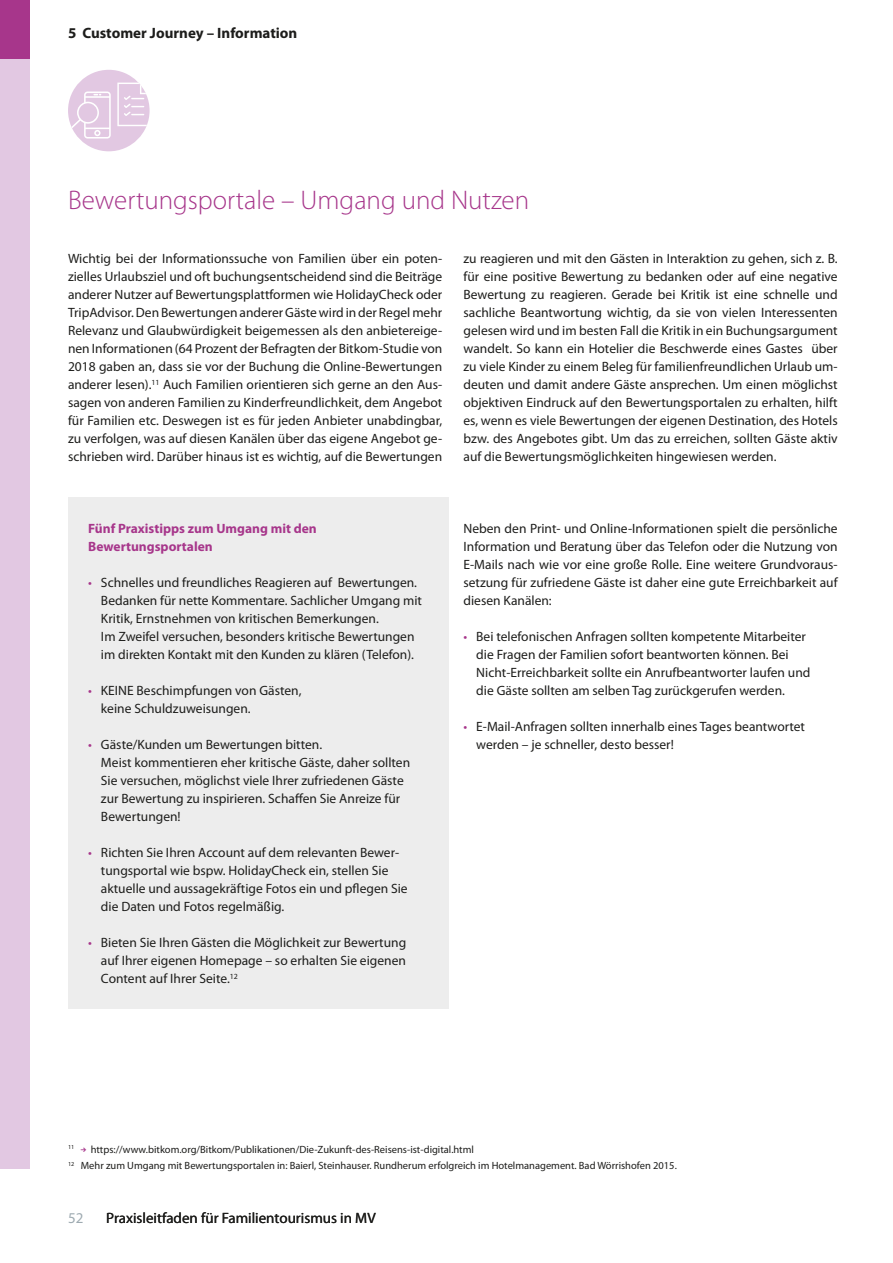
<style>
.page{position:relative;width:893px;height:1263px;background:#fff}
.page>*{position:absolute;margin:0;border:0;box-sizing:border-box;transform-origin:0 0}
.t1{font:300 27px "Myriad Pro";color:#a7368b}
.t2{font:15px "Myriad Pro";color:#1d1d1b}
.t3{font:700 15px "Myriad Pro";color:#1d1d1b}
.t4{font:15px "Myriad Pro";color:#9eaab1}
.t5{font:13.5px/18px "Myriad Pro";color:#1d1d1b}
.t6{font:700 13.5px/18px "Myriad Pro";color:#a7368b}
.t7{font:10.5px/16.5px "Myriad Pro";color:#1d1d1b}
.t8{font:6.15px "Myriad Pro";color:#1d1d1b}
.s1{color:#a7368b}
</style>
<div class="page">
<div style="left:0;top:0;width:30px;height:60px;background:#a7368b"></div>
<div style="left:0;top:60px;width:30px;height:1109px;background:#e2c8e2"></div>
<div style="left:68px;top:70px;width:82px;height:81px;background:#e2c8e2;border-radius:50%"></div>
<svg style="left:68px;top:92px;width:43px;height:47px"></svg>
<svg style="left:117px;top:83px;width:33px;height:43px"></svg>
<div style="left:68px;top:497px;width:381px;height:511px;background:#ededed"></div>
<p class="t3" style="left:68px;top:24px;width:231px">5 Customer Journey – Information</p>
<h1 class="t1" style="left:68px;top:184px;width:463px">Bewertungsportale – Umgang und Nutzen</h1>
<p class="t5" style="left:68px;top:249px;width:376px;text-align:justify">Wichtig bei der Informationssuche von Familien über ein poten&shy;zielles Urlaubsziel und oft buchungsentscheidend sind die Beiträge anderer Nutzer auf Bewertungsplattformen wie HolidayCheck oder TripAdvisor. Den Bewertungen anderer Gäste wird in der Regel mehr Relevanz und Glaubwürdigkeit beigemessen als den anbietereige&shy;nen Informationen (64 Prozent der Befragten der Bitkom-Studie von 2018 gaben an, dass sie vor der Buchung die Online-Bewertungen anderer lesen).<sup>11</sup> Auch Familien orientieren sich gerne an den Aus&shy;sagen von anderen Familien zu Kinderfreundlichkeit, dem Angebot für Familien etc. Deswegen ist es für jeden Anbieter unabdingbar, zu verfolgen, was auf diesen Kanälen über das eigene Angebot ge&shy;schrieben wird. Darüber hinaus ist es wichtig, auf die Bewertungen</p>
<p class="t5" style="left:463px;top:249px;width:376px;text-align:justify">zu reagieren und mit den Gästen in Interaktion zu gehen, sich z. B. für eine positive Bewertung zu bedanken oder auf eine negative Bewertung zu reagieren. Gerade bei Kritik ist eine schnelle und sachliche Beantwortung wichtig, da sie von vielen Interessenten gelesen wird und im besten Fall die Kritik in ein Buchungsargument wandelt. So kann ein Hotelier die Beschwerde eines Gastes über zu viele Kinder zu einem Beleg für familienfreundlichen Urlaub um&shy;deuten und damit andere Gäste ansprechen. Um einen möglichst objektiven Eindruck auf den Bewertungsportalen zu erhalten, hilft es, wenn es viele Bewertungen der eigenen Destination, des Hotels bzw. des Angebotes gibt. Um das zu erreichen, sollten Gäste aktiv auf die Bewertungsmöglichkeiten hingewiesen werden.</p>
<p class="t6" style="left:88px;top:519px;width:230px">Fünf Praxistipps zum Umgang mit den<br>Bewertungsportalen</p>
<p class="t5" style="left:101px;top:573px;width:323px;text-indent:-13px"><span class="s1">•</span> Schnelles und freundliches Reagieren auf Bewertungen.<br>Bedanken für nette Kommentare. Sachlicher Umgang mit Kritik, Ernstnehmen von kritischen Bemerkungen.<br>Im Zweifel versuchen, besonders kritische Bewertungen im direkten Kontakt mit den Kunden zu klären (Telefon).</p>
<p class="t5" style="left:101px;top:681px;width:202px;text-indent:-13px"><span class="s1">•</span> KEINE Beschimpfungen von Gästen, keine Schuldzuweisungen.</p>
<p class="t5" style="left:101px;top:735px;width:311px;text-indent:-13px"><span class="s1">•</span> Gäste/Kunden um Bewertungen bitten.<br>Meist kommentieren eher kritische Gäste, daher sollten Sie versuchen, möglichst viele Ihrer zufriedenen Gäste zur Bewertung zu inspirieren. Schaffen Sie Anreize für Bewertungen!</p>
<p class="t5" style="left:101px;top:843px;width:308px;text-indent:-13px"><span class="s1">•</span> Richten Sie Ihren Account auf dem relevanten Bewer&shy;tungsportal wie bspw. HolidayCheck ein, stellen Sie aktuelle und aussagekräftige Fotos ein und pflegen Sie die Daten und Fotos regelmäßig.</p>
<p class="t5" style="left:101px;top:933px;width:307px;text-align:justify;text-indent:-13px"><span class="s1">•</span> Bieten Sie Ihren Gästen die Möglichkeit zur Bewertung auf Ihrer eigenen Homepage – so erhalten Sie eigenen Content auf Ihrer Seite.<sup>12</sup></p>
<p class="t5" style="left:463px;top:519px;width:376px;text-align:justify">Neben den Print- und Online-Informationen spielt die persönliche Information und Beratung über das Telefon oder die Nutzung von E-Mails nach wie vor eine große Rolle. Eine weitere Grundvoraus&shy;setzung für zufriedene Gäste ist daher eine gute Erreichbarkeit auf diesen Kanälen:</p>
<p class="t5" style="left:476px;top:627px;width:336px;text-indent:-13px"><span class="s1">•</span> Bei telefonischen Anfragen sollten kompetente Mitarbeiter die Fragen der Familien sofort beantworten können. Bei Nicht-Erreichbarkeit sollte ein Anrufbeantworter laufen und die Gäste sollten am selben Tag zurückgerufen werden.</p>
<p class="t5" style="left:476px;top:717px;width:330px;text-indent:-13px"><span class="s1">•</span> E-Mail-Anfragen sollten innerhalb eines Tages beantwortet werden – je schneller, desto besser!</p>
<p class="t7" style="left:68px;top:1141px;width:610px;text-indent:23px">https://www.bitkom.org/Bitkom/Publikationen/Die-Zukunft-des-Reisens-ist-digital.html<br><sup>12</sup> Mehr zum Umgang mit Bewertungsportalen in: Baierl, Steinhauser. Rundherum erfolgreich im Hotelmanagement. Bad Wörrishofen 2015.</p>
<p class="t8" style="left:68px;top:1143px;width:8px">11</p>
<p class="t4" style="left:68px;top:1208px;width:17px">52</p>
<p class="t2" style="left:106px;top:1208px;width:271px">Praxisleitfaden für Familientourismus in MV</p>
</div>
